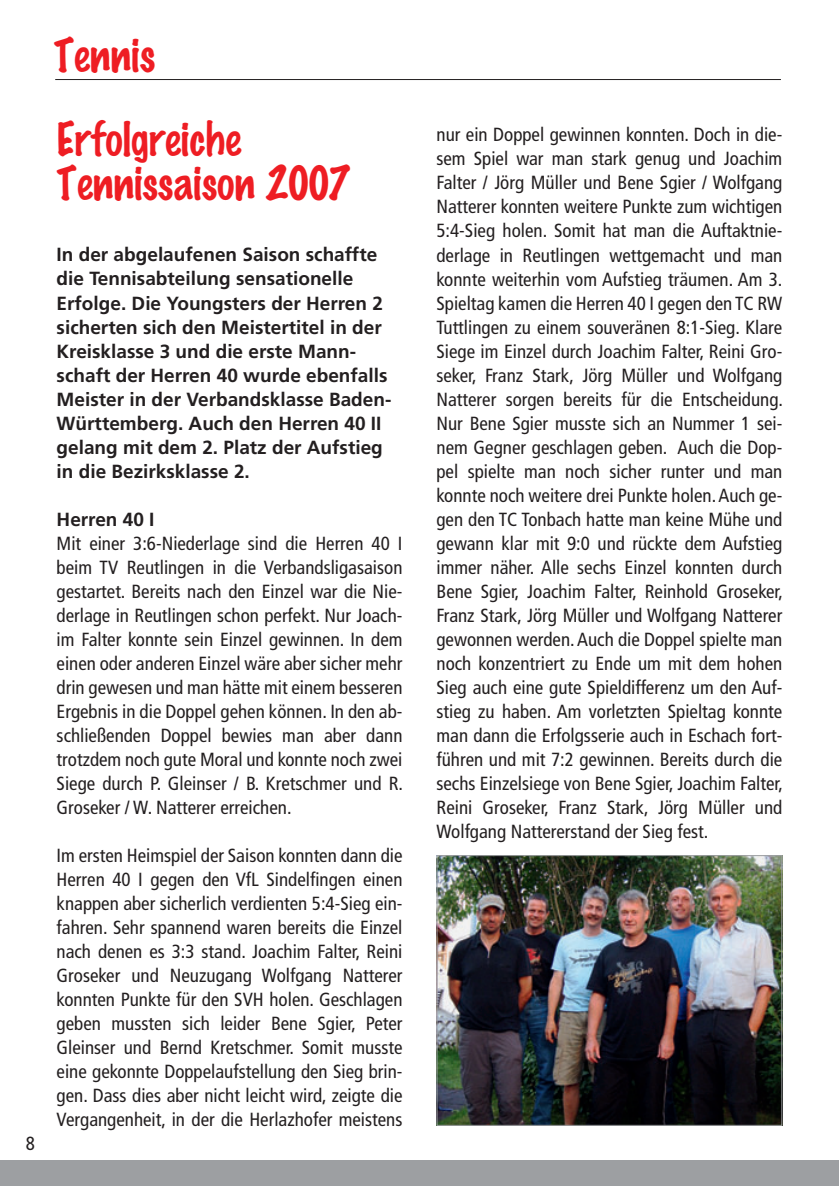
<style>
.page{position:relative;width:839px;height:1186px;background:#fff}
.page>*{position:absolute;margin:0;border:0;box-sizing:border-box;transform-origin:0 0}
.t1{font:100 42px/84px "Marker Felt";color:#ee1d23}
.t2{font:condensed 19px/24px "Frutiger";color:#231f20;text-align:justify}
.t3{font:700 19px/24px "Frutiger";color:#231f20}
</style>
<div class="page">
<div style="left:0;top:1159px;width:839px;height:26px;background:#9d9fa2"></div>
<hr style="left:55px;top:79px;width:726px;height:1px;background:#231f20">
<img style="left:438px;top:856px;width:342px;height:267px">
<div style="left:436px;top:854px;width:346px;height:271px;border:1px solid #9d9fa2"></div>
<p class="t2" style="left:26px;top:1132px;width:11px">8</p>
<h1 class="t1" style="left:54px;top:15px;width:189px">Tennis<br>Erfolgreiche</h1>
<h1 class="t1" style="left:57px;top:143px;width:294px">Tennissaison 2007</h1>
<p class="t3" style="left:57px;top:244px;width:336px">In der abgelaufenen Saison schaffte die Tennisabteilung sensationelle Erfolge. Die Youngsters der Herren 2 sicherten sich den Meistertitel in der Kreisklasse 3 und die erste Mann&shy;schaft der Herren 40 wurde ebenfalls Meister in der Verbandsklasse Baden-Württemberg. Auch den Herren 40 II gelang mit dem 2. Platz der Aufstieg in die Bezirksklasse 2.</p>
<p class="t3" style="left:57px;top:508px;width:99px">Herren 40 I</p>
<p class="t2" style="left:57px;top:532px;width:348px">Mit einer 3:6-Niederlage sind die Herren 40 I beim TV Reutlingen in die Verbandsligasaison gestartet. Bereits nach den Einzel war die Nie&shy;derlage in Reutlingen schon perfekt. Nur Joach&shy;im Falter konnte sein Einzel gewinnen. In dem einen oder anderen Einzel wäre aber sicher mehr drin gewesen und man hätte mit einem besseren Ergebnis in die Doppel gehen können. In den ab&shy;schließenden Doppel bewies man aber dann trotzdem noch gute Moral und konnte noch zwei Siege durch P. Gleinser / B. Kretschmer und R.<br>Groseker / W. Natterer erreichen.</p>
<p class="t2" style="left:57px;top:844px;width:347px">Im ersten Heimspiel der Saison konnten dann die Herren 40 I gegen den VfL Sindelfingen einen knappen aber sicherlich verdienten 5:4-Sieg ein&shy;fahren. Sehr spannend waren bereits die Einzel nach denen es 3:3 stand. Joachim Falter, Reini Groseker und Neuzugang Wolfgang Natterer konnten Punkte für den SVH holen. Geschlagen geben mussten sich leider Bene Sgier, Peter Gleinser und Bernd Kretschmer. Somit musste eine gekonnte Doppelaufstellung den Sieg brin&shy;gen. Dass dies aber nicht leicht wird, zeigte die Vergangenheit, in der die Herlazhofer meistens</p>
<p class="t2" style="left:436px;top:124px;width:348px">nur ein Doppel gewinnen konnten. Doch in die&shy;sem Spiel war man stark genug und Joachim Falter / Jörg Müller und Bene Sgier / Wolfgang Natterer konnten weitere Punkte zum wichtigen 5:4-Sieg holen. Somit hat man die Auftaktnie&shy;derlage in Reutlingen wettgemacht und man konnte weiterhin vom Aufstieg träumen. Am 3.<br>Spieltag kamen die Herren 40 I gegen den TC RW Tuttlingen zu einem souveränen 8:1-Sieg. Klare Siege im Einzel durch Joachim Falter, Reini Gro&shy;seker, Franz Stark, Jörg Müller und Wolfgang Natterer sorgen bereits für die Entscheidung.<br>Nur Bene Sgier musste sich an Nummer 1 sei&shy;nem Gegner geschlagen geben. Auch die Dop&shy;pel spielte man noch sicher runter und man konnte noch weitere drei Punkte holen. Auch ge&shy;gen den TC Tonbach hatte man keine Mühe und gewann klar mit 9:0 und rückte dem Aufstieg immer näher. Alle sechs Einzel konnten durch Bene Sgier, Joachim Falter, Reinhold Groseker, Franz Stark, Jörg Müller und Wolfgang Natterer gewonnen werden. Auch die Doppel spielte man noch konzentriert zu Ende um mit dem hohen Sieg auch eine gute Spieldifferenz um den Auf&shy;stieg zu haben. Am vorletzten Spieltag konnte man dann die Erfolgsserie auch in Eschach fort&shy;führen und mit 7:2 gewinnen. Bereits durch die sechs Einzelsiege von Bene Sgier, Joachim Falter, Reini Groseker, Franz Stark, Jörg Müller und Wolfgang Nattererstand der Sieg fest.</p>
</div>
